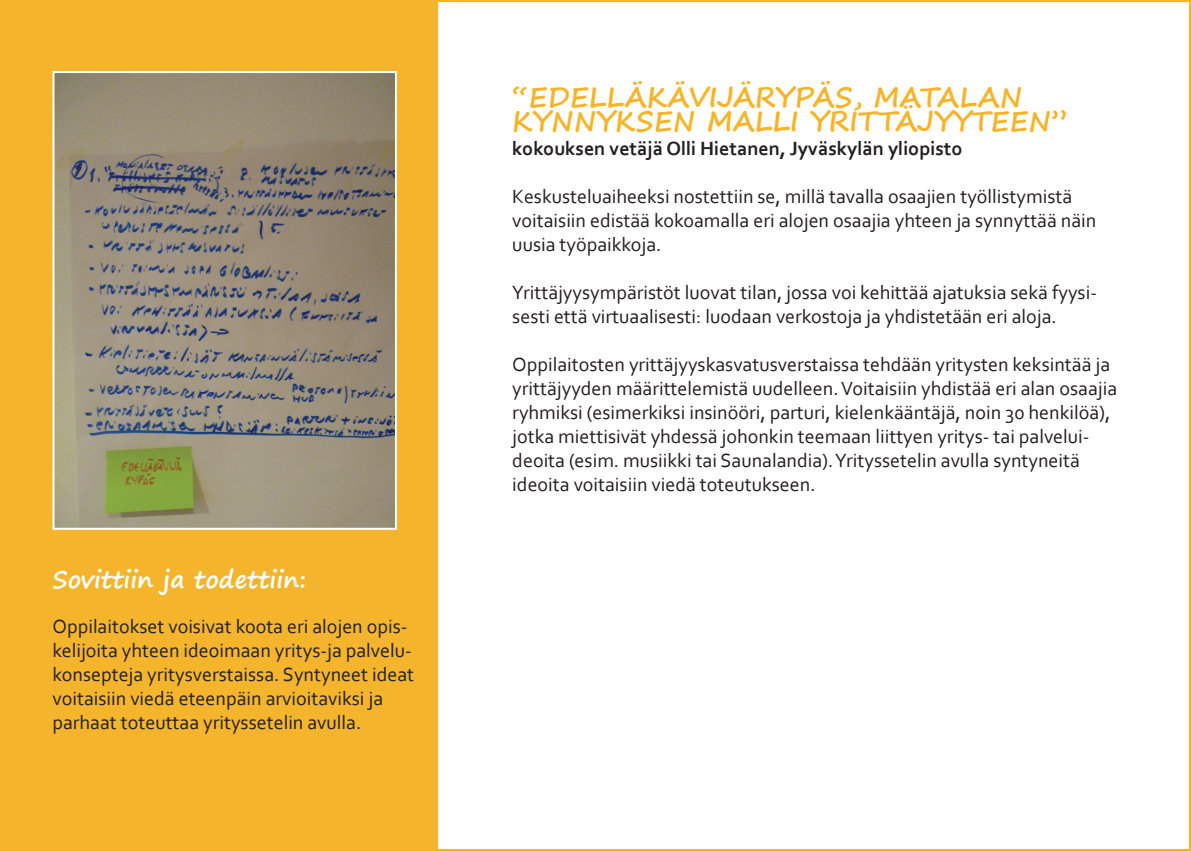
<style>
.page{position:relative;width:1191px;height:851px;background:#fff}
.page>*{position:absolute;margin:0;border:0;box-sizing:border-box;transform-origin:0 0}
.t1{font:700 28px/24px "Segoe Print";color:#f4b52c}
.t2{font:700 24px "Segoe Print";color:#fff}
.t3{font:20px/24px "Corbel";color:#231f20}
.t4{font:700 20px "Corbel";color:#231f20}
</style>
<div class="page">
<svg style="left:1190px;top:0;width:1px;height:850px"></svg>
<div style="left:0;top:0;width:438px;height:850px;background:#f4b52c"></div>
<img style="left:55px;top:74px;width:339px;height:452px">
<div style="left:52px;top:71px;width:345px;height:458px;border:2px solid #fff"></div>
<p class="t2" style="left:52px;top:557px;width:255px">Sovittiin ja todettiin:</p>
<p class="t3" style="left:52px;top:614px;width:363px">Oppilaitokset voisivat koota eri alojen opis&shy;kelijoita yhteen ideoimaan yritys-ja palvelu&shy;konsepteja yritysverstaissa. Syntyneet ideat voitaisiin viedä eteenpäin arvioitaviksi ja parhaat toteuttaa yrityssetelin avulla.</p>
<h1 class="t1" style="left:512px;top:84px;width:556px">“EDELLÄKÄVIJÄRYPÄS, MATALAN<br>KYNNYKSEN MALLI YRITTÄJYYTEEN”</h1>
<p class="t4" style="left:512px;top:136px;width:452px">kokouksen vetäjä Olli Hietanen, Jyväskylän yliopisto</p>
<p class="t3" style="left:512px;top:183px;width:585px">Keskusteluaiheeksi nostettiin se, millä tavalla osaajien työllistymistä voitaisiin edistää kokoamalla eri alojen osaajia yhteen ja synnyttää näin uusia työpaikkoja.</p>
<p class="t3" style="left:512px;top:279px;width:586px">Yrittäjyysympäristöt luovat tilan, jossa voi kehittää ajatuksia sekä fyysi&shy;sesti että virtuaalisesti: luodaan verkostoja ja yhdistetään eri aloja.</p>
<p class="t3" style="left:512px;top:351px;width:606px">Oppilaitosten yrittäjyyskasvatusverstaissa tehdään yritysten keksintää ja yrittäjyyden määrittelemistä uudelleen. Voitaisiin yhdistää eri alan osaajia ryhmiksi (esimerkiksi insinööri, parturi, kielenkääntäjä, noin 30 henkilöä), jotka miettisivät yhdessä johonkin teemaan liittyen yritys- tai palvelui&shy;deoita (esim. musiikki tai Saunalandia). Yrityssetelin avulla syntyneitä ideoita voitaisiin viedä toteutukseen.</p>
</div>
